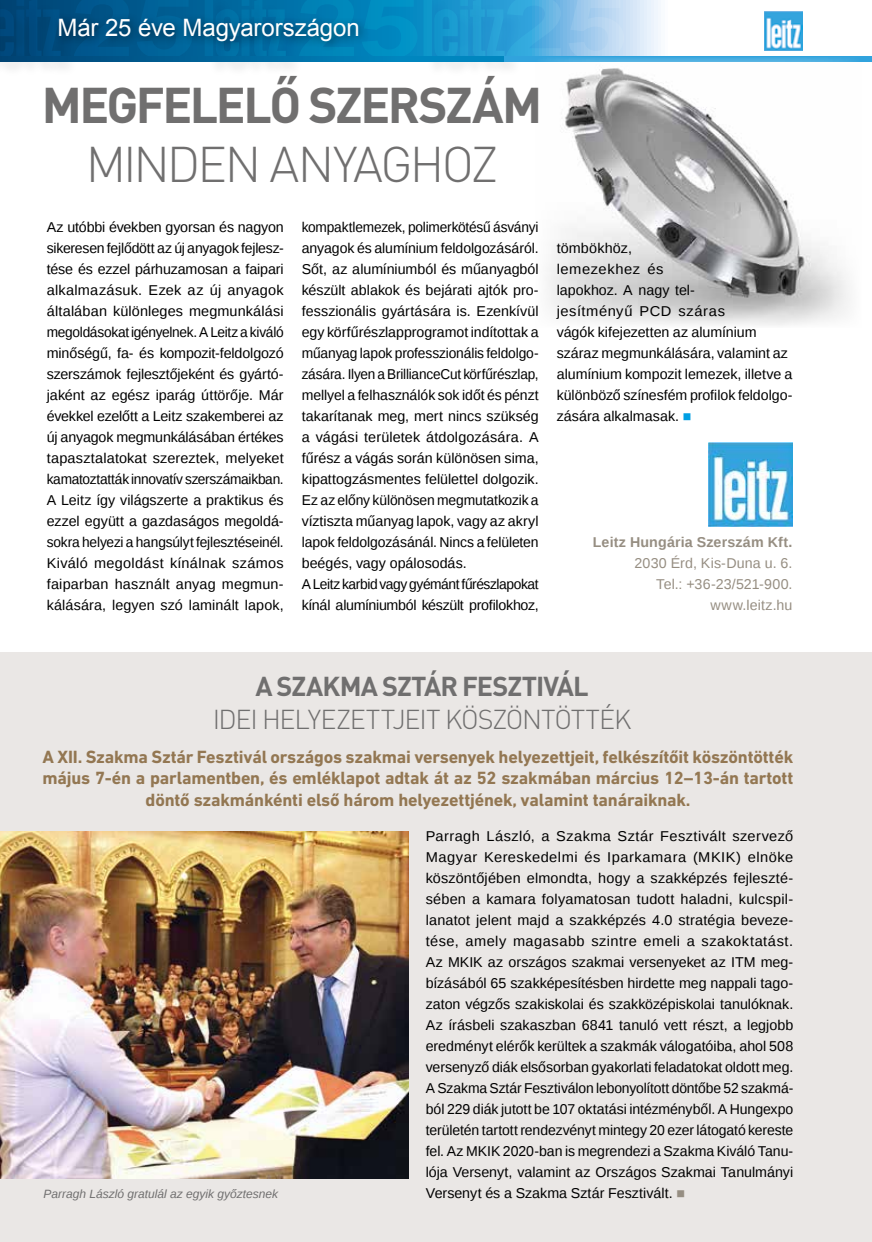
<style>
.page{position:relative;width:872px;height:1242px;background:#fff}
.page>*{position:absolute;margin:0;border:0;box-sizing:border-box;transform-origin:0 0}
.t1{font:700 49.5px "DIN Pro";letter-spacing:-.045em;color:#706f6f}
.t2{font:300 49.5px "DIN Pro";letter-spacing:-.06em;color:#706f6f}
.t3{font:300 27px "DIN Pro";letter-spacing:-.045em;color:#706f6f}
.t4{font:700 27px "DIN Pro";letter-spacing:-.03em;color:#706f6f}
.t5{font:24px "Arial";letter-spacing:-.005em;color:#fff}
.t6{font:700 18px/21.6px "DIN Next LT Pro";letter-spacing:-.01em;color:#937752;text-align:center}
.t7{font:14.25px/21px "Liberation Sans";letter-spacing:-.005em;color:#000;text-align:justify}
.t8{font:14.25px/21px "Liberation Sans";letter-spacing:-.005em;color:#000;scale:.96 1}
.t9{font:14.25px/21px "Liberation Sans";letter-spacing:.01em;color:#968e82;text-align:right}
.t10{font:700 14.25px "Liberation Sans";letter-spacing:.01em;color:#968e82}
.t11{font:italic 12px "Liberation Sans";color:#706f6f}
.s1{color:#009fe3}
.s2{color:#968e82}
</style>
<div class="page">
<div style="left:0;top:652px;width:872px;height:590px;background:#eae7e5"></div>
<svg style="left:61px;top:0;width:809px;height:57px"></svg>
<div style="left:0;top:12px;width:33px;height:66px;background:#000;opacity:.75"></div>
<div style="left:45px;top:12px;width:34px;height:66px;background:#000;opacity:.75"></div>
<div style="left:28px;top:2px;width:32px;height:75px;background:#000;opacity:.75"></div>
<div style="left:0;top:0;width:7px;height:77px;background:#000;opacity:.75"></div>
<div style="left:19px;top:12px;width:24px;height:66px;background:#000;opacity:.75"></div>
<svg style="left:0;top:0;width:61px;height:57px;background:#004779"></svg>
<svg style="left:73px;top:0;width:119px;height:57px;background:#005b91"></svg>
<div style="left:218px;top:12px;width:40px;height:66px;background:#000;opacity:.75"></div>
<div style="left:270px;top:12px;width:34px;height:66px;background:#000;opacity:.75"></div>
<div style="left:253px;top:2px;width:32px;height:75px;background:#000;opacity:.75"></div>
<div style="left:207px;top:0;width:25px;height:77px;background:#000;opacity:.75"></div>
<div style="left:244px;top:12px;width:24px;height:66px;background:#000;opacity:.75"></div>
<svg style="left:205px;top:0;width:81px;height:57px"></svg>
<svg style="left:298px;top:0;width:119px;height:57px;background:#0088be"></svg>
<div style="left:436px;top:12px;width:40px;height:66px;background:#000;opacity:.75"></div>
<div style="left:489px;top:12px;width:34px;height:66px;background:#000;opacity:.75"></div>
<div style="left:472px;top:2px;width:32px;height:75px;background:#000;opacity:.75"></div>
<div style="left:426px;top:0;width:24px;height:77px;background:#000;opacity:.75"></div>
<div style="left:462px;top:12px;width:25px;height:66px;background:#000;opacity:.75"></div>
<svg style="left:423px;top:0;width:201px;height:57px;background:#51addc"></svg>
<img style="left:764px;top:12px;width:38px;height:38px">
<div style="left:53px;top:12px;width:317px;height:40px;background:#000;opacity:.5"></div>
<svg style="left:0;top:57px;width:504px;height:4px;background:#00699f"></svg>
<hr style="left:504px;top:57px;width:368px;height:4px;background:#31a3dd">
<img style="left:536px;top:57px;width:325px;height:268px">
<img style="left:708px;top:442px;width:84px;height:84px">
<img style="left:0;top:831px;width:409px;height:347px">
<h3 class="t5" style="left:57px;top:12px;width:304px">Már 25 éve Magyarországon</h3>
<h1 class="t1" style="left:42px;top:71px;width:502px">MEGFELELŐ SZERSZÁM</h1>
<h1 class="t2" style="left:86px;top:131px;width:414px">MINDEN ANYAGHOZ</h1>
<p class="t7" style="left:47px;top:217px;width:238px">Az utóbbi években gyorsan és nagyon sikeresen fejlődött az új anyagok fejlesz&shy;tése és ezzel párhuzamosan a faipari alkalmazásuk. Ezek az új anyagok általában különleges megmunkálási megoldásokat igényelnek. A Leitz a kiváló minőségű, fa- és kompozit-feldolgozó szerszámok fejlesztőjeként és gyártó&shy;jaként az egész iparág úttörője. Már évekkel ezelőtt a Leitz szakemberei az új anyagok megmunkálásában értékes tapasztalatokat szereztek, melyeket kamatoztatták innovatív szerszámaikban.<br>A Leitz így világszerte a praktikus és ezzel együtt a gazdaságos megoldá&shy;sokra helyezi a hangsúlyt fejlesztéseinél.<br>Kiváló megoldást kínálnak számos faiparban használt anyag megmun&shy;kálására, legyen szó laminált lapok,</p>
<p class="t8" style="left:302px;top:217px;width:248px">kompaktlemezek, polimerkötésű ásványi anyagok és alumínium feldolgozásáról.<br>Sőt, az alumíniumból és műanyagból készült ablakok és bejárati ajtók pro&shy;fesszionális gyártására is. Ezenkívül egy körfűrészlapprogramot indítottak a műanyag lapok professzionális feldolgo&shy;zására. Ilyen a BrillianceCut körfűrészlap, mellyel a felhasználók sok időt és pénzt takarítanak meg, mert nincs szükség a vágási területek átdolgozására. A fűrész a vágás során különösen sima, kipattogzásmentes felülettel dolgozik.<br>Ez az előny különösen megmutatkozik a víztiszta műanyag lapok, vagy az akryl lapok feldolgozásánál. Nincs a felületen beégés, vagy opálosodás.<br>A Leitz karbid vagy gyémánt fűrészlapokat kínál alumíniumból készült profilokhoz,</p>
<p class="t7" style="left:556px;top:238px;width:237px;text-align:left">tömbökhöz,<br>lemezekhez és<br>lapokhoz. A nagy tel-<br>jesítményű PCD száras<br>vágók kifejezetten az alumínium száraz megmunkálására, valamint az alumínium kompozit lemezek, illetve a különböző színesfém profilok feldolgo&shy;zására alkalmasak. <span class="s1">■</span></p>
<p class="t10" style="left:593px;top:532px;width:201px">Leitz Hungária Szerszám Kft.</p>
<p class="t9" style="left:634px;top:553px;width:159px">2030 Érd, Kis-Duna u. 6.<br>Tel.: +36-23/521-900. www.leitz.hu</p>
<h2 class="t4" style="left:255px;top:668px;width:335px">A SZAKMA SZTÁR FESZTIVÁL</h2>
<h2 class="t3" style="left:213px;top:700px;width:420px">IDEI HELYEZETTJEIT KÖSZÖNTÖTTÉK</h2>
<p class="t6" style="left:43px;top:745px;width:752px">A XII. Szakma Sztár Fesztivál országos szakmai versenyek helyezettjeit, felkészítőit köszöntötték május 7-én a parlamentben, és emléklapot adtak át az 52 szakmában március 12–13-án tartott döntő szakmánkénti első három helyezettjének, valamint tanáraiknak.</p>
<p class="t11" style="left:43px;top:1186px;width:236px">Parragh László gratulál az egyik győztesnek</p>
<p class="t7" style="left:426px;top:826px;width:369px">Parragh László, a Szakma Sztár Fesztivált szervező Magyar Kereskedelmi és Iparkamara (MKIK) elnöke köszöntőjében elmondta, hogy a szakképzés fejleszté&shy;sében a kamara folyamatosan tudott haladni, kulcspil&shy;lanatot jelent majd a szakképzés 4.0 stratégia beveze&shy;tése, amely magasabb szintre emeli a szakoktatást.<br>Az MKIK az országos szakmai versenyeket az ITM meg&shy;bízásából 65 szakképesítésben hirdette meg nappali tago&shy;zaton végzős szakiskolai és szakközépiskolai tanulóknak.<br>Az írásbeli szakaszban 6841 tanuló vett részt, a legjobb eredményt elérők kerültek a szakmák válogatóiba, ahol 508 versenyző diák elsősorban gyakorlati feladatokat oldott meg.<br>A Szakma Sztár Fesztiválon lebonyolított döntőbe 52 szakmá&shy;ból 229 diák jutott be 107 oktatási intézményből. A Hungexpo területén tartott rendezvényt mintegy 20 ezer látogató kereste fel. Az MKIK 2020-ban is megrendezi a Szakma Kiváló Tanu&shy;lója Versenyt, valamint az Országos Szakmai Tanulmányi Versenyt és a Szakma Sztár Fesztivált. <span class="s2">■</span></p>
</div>
